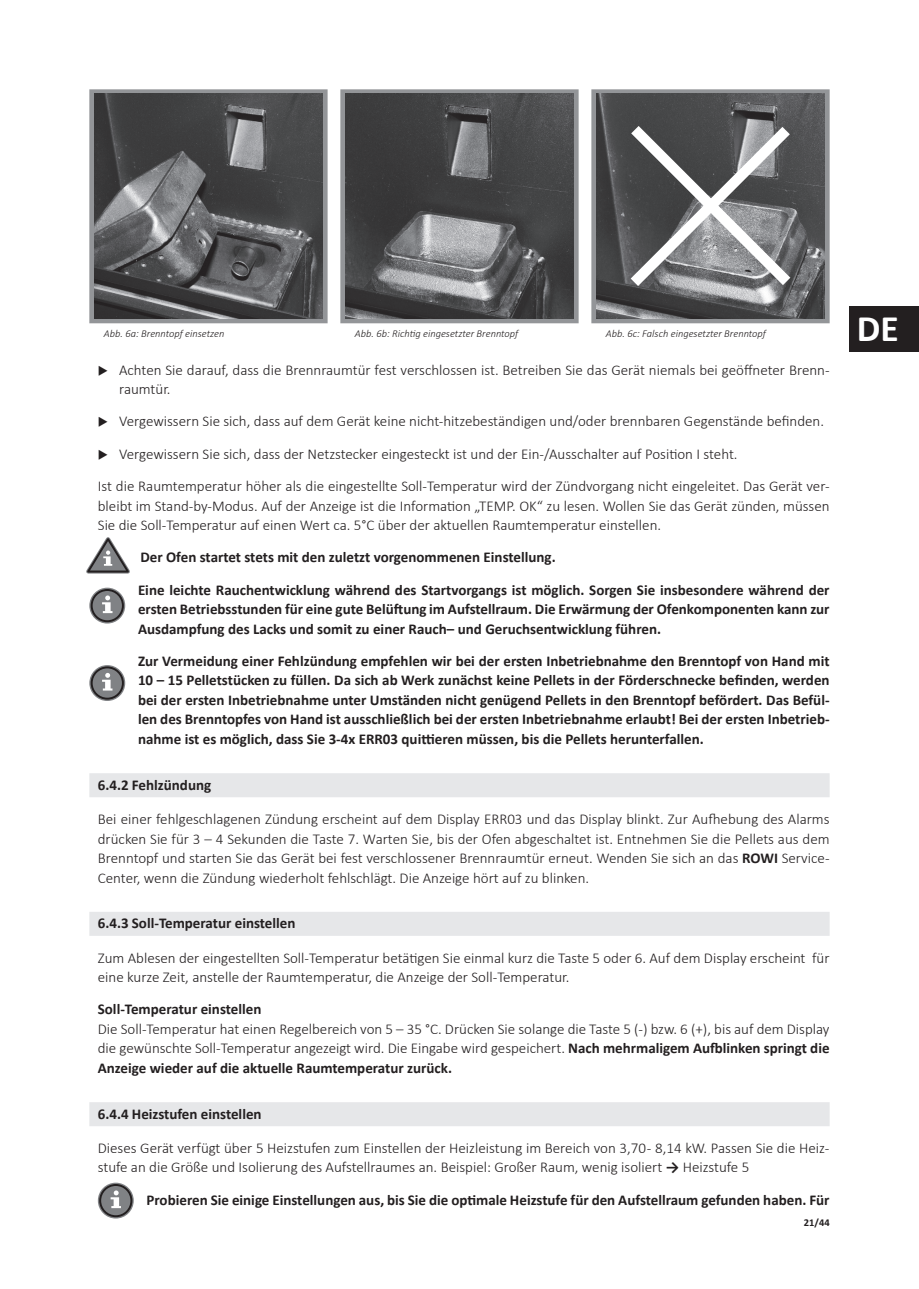
<style>
.page{position:relative;width:919px;height:1289px;background:#fff}
.page>*{position:absolute;margin:0;border:0;box-sizing:border-box;transform-origin:0 0}
.t1{font:700 37.5px "Calibri";color:#fff}
.t2{font:300 15px/19.5px "Calibri";color:#231f20}
.t3{font:700 15px/19.5px "Calibri";color:#231f20}
.t4{font:italic 300 10.5px "Calibri";color:#231f20}
.t5{font:700 10.5px "Calibri";color:#231f20}
.s1{font-weight:700}
</style>
<div class="page">
<div style="left:849px;top:307px;width:69px;height:45px;background:#231f20"></div>
<div style="left:89px;top:773px;width:740px;height:24px;background:#e6e7e9"></div>
<div style="left:89px;top:911px;width:740px;height:24px;background:#e6e7e9"></div>
<div style="left:89px;top:1102px;width:740px;height:24px;background:#e6e7e9"></div>
<svg style="left:89px;top:89px;width:740px;height:234px;fill:#939598"></svg>
<img style="left:95px;top:94px;width:227px;height:224px">
<img style="left:345px;top:93px;width:228px;height:225px">
<img style="left:596px;top:93px;width:228px;height:225px">
<svg style="left:619px;top:115px;width:182px;height:182px"></svg>
<div style="left:89px;top:587px;width:36px;height:36px;border:5px solid #808285;border-radius:50%"></div>
<div style="left:92px;top:590px;width:31px;height:31px;background:#808285;border-radius:50%"></div>
<div style="left:91px;top:589px;width:33px;height:33px;border:2px solid #231f20;border-radius:50%"></div>
<svg style="left:102px;top:595px;width:10px;height:18px"></svg>
<div style="left:89px;top:665px;width:36px;height:36px;border:5px solid #808285;border-radius:50%"></div>
<div style="left:92px;top:667px;width:31px;height:31px;background:#808285;border-radius:50%"></div>
<div style="left:91px;top:666px;width:33px;height:33px;border:2px solid #231f20;border-radius:50%"></div>
<svg style="left:102px;top:673px;width:10px;height:17px"></svg>
<div style="left:98px;top:1182px;width:36px;height:36px;border:5px solid #808285;border-radius:50%"></div>
<svg style="left:100px;top:1184px;width:31px;height:32px"></svg>
<div style="left:99px;top:1183px;width:33px;height:34px;border:2px solid #231f20;border-radius:50%"></div>
<svg style="left:111px;top:1190px;width:10px;height:18px"></svg>
<svg style="left:86px;top:537px;width:44px;height:36px"></svg>
<p class="t4" style="left:104px;top:327px;width:122px">Abb. 6a: Brenntopf einsetzen</p>
<p class="t4" style="left:355px;top:327px;width:165px">Abb. 6b: Richtig eingesetzter Brenntopf</p>
<p class="t4" style="left:606px;top:327px;width:162px">Abb. 6c: Falsch eingesetzter Brenntopf</p>
<p class="t2" style="left:119px;top:360px;width:712px">Achten Sie darauf, dass die Brennraumtür fest verschlossen ist. Betreiben Sie das Gerät niemals bei geöffneter Brenn&shy;raumtür.</p>
<p class="t2" style="left:119px;top:411px;width:706px">Vergewissern Sie sich, dass auf dem Gerät keine nicht-hitzebeständigen und/oder brennbaren Gegenstände befinden.</p>
<p class="t2" style="left:119px;top:444px;width:620px">Vergewissern Sie sich, dass der Netzstecker eingesteckt ist und der Ein-/Ausschalter auf Position I steht.</p>
<p class="t2" style="left:98px;top:476px;width:733px">Ist die Raumtemperatur höher als die eingestellte Soll-Temperatur wird der Zündvorgang nicht eingeleitet. Das Gerät ver-</p>
<p class="t2" style="left:98px;top:495px;width:733px">bleibt im Stand-by-Modus. Auf der Anzeige ist die Information „TEMP. OK“ zu lesen. Wollen Sie das Gerät zünden, müssen<br>Sie die Soll-Temperatur auf einen Wert ca. 5°C über der aktuellen Raumtemperatur einstellen.</p>
<p class="t3" style="left:138px;top:541px;width:693px;line-height:32.2px">Der Ofen startet stets mit den zuletzt vorgenommenen Einstellung.<br>Eine leichte Rauchentwicklung während des Startvorgangs ist möglich. Sorgen Sie insbesondere während der</p>
<p class="t3" style="left:138px;top:599px;width:693px">ersten Betriebsstunden für eine gute Belüftung im Aufstellraum. Die Erwärmung der Ofenkomponenten kann zur<br>Ausdampfung des Lacks und somit zu einer Rauch– und Geruchsentwicklung führen.</p>
<p class="t3" style="left:138px;top:651px;width:693px;text-align:justify">Zur Vermeidung einer Fehlzündung empfehlen wir bei der ersten Inbetriebnahme den Brenntopf von Hand mit 10 – 15 Pelletstücken zu füllen. Da sich ab Werk zunächst keine Pellets in der Förderschnecke befinden, werden bei der ersten Inbetriebnahme unter Umständen nicht genügend Pellets in den Brenntopf befördert. Das Befül&shy;len des Brenntopfes von Hand ist ausschließlich bei der ersten Inbetriebnahme erlaubt! Bei der ersten Inbetrieb&shy;nahme ist es möglich, dass Sie 3-4x ERR03 quittieren müssen, bis die Pellets herunterfallen.</p>
<p class="t3" style="left:98px;top:774px;width:115px">6.4.2 Fehlzündung</p>
<p class="t2" style="left:98px;top:809px;width:733px;text-align:justify">Bei einer fehlgeschlagenen Zündung erscheint auf dem Display ERR03 und das Display blinkt. Zur Aufhebung des Alarms drücken Sie für 3 – 4 Sekunden die Taste 7. Warten Sie, bis der Ofen abgeschaltet ist. Entnehmen Sie die Pellets aus dem Brenntopf und starten Sie das Gerät bei fest verschlossener Brennraumtür erneut. Wenden Sie sich an das <span class="s1">ROWI</span> Service-Center, wenn die Zündung wiederholt fehlschlägt. Die Anzeige hört auf zu blinken.</p>
<p class="t3" style="left:98px;top:913px;width:199px">6.4.3 Soll-Temperatur einstellen</p>
<p class="t2" style="left:98px;top:947px;width:733px">Zum Ablesen der eingestellten Soll-Temperatur betätigen Sie einmal kurz die Taste 5 oder 6. Auf dem Display erscheint für eine kurze Zeit, anstelle der Raumtemperatur, die Anzeige der Soll-Temperatur.</p>
<p class="t3" style="left:98px;top:999px;width:165px">Soll-Temperatur einstellen</p>
<p class="t2" style="left:98px;top:1018px;width:733px;text-align:justify">Die Soll-Temperatur hat einen Regelbereich von 5 – 35 °C. Drücken Sie solange die Taste 5 (-) bzw. 6 (+), bis auf dem Display die gewünschte Soll-Temperatur angezeigt wird. Die Eingabe wird gespeichert. <span class="s1">Nach mehrmaligem Aufblinken springt die Anzeige wieder auf die aktuelle Raumtemperatur zurück.</span></p>
<p class="t3" style="left:98px;top:1103px;width:165px">6.4.4 Heizstufen einstellen</p>
<p class="t2" style="left:98px;top:1138px;width:733px">Dieses Gerät verfügt über 5 Heizstufen zum Einstellen der Heizleistung im Bereich von 3,70- 8,14 kW. Passen Sie die Heiz&shy;stufe an die Größe und Isolierung des Aufstellraumes an. Beispiel: Großer Raum, wenig isoliert <span class="s1">→</span> Heizstufe 5</p>
<p class="t3" style="left:146px;top:1189px;width:684px">Probieren Sie einige Einstellungen aus, bis Sie die optimale Heizstufe für den Aufstellraum gefunden haben. Für</p>
<p class="t5" style="left:803px;top:1214px;width:27px">21/44</p>
<h1 class="t1" style="left:856px;top:302px;width:43px">DE</h1>
</div>
